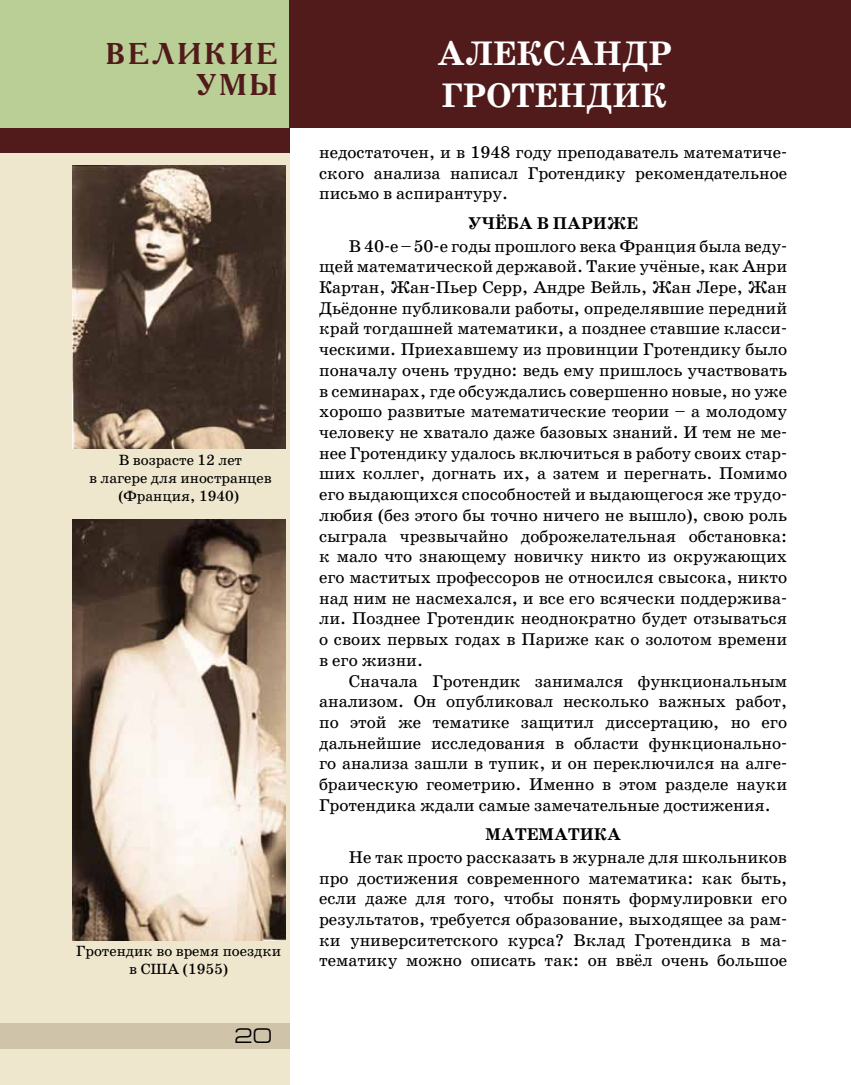
<style>
.page{position:relative;width:851px;height:1085px;background:#fff}
.page>*{position:absolute;margin:0;border:0;box-sizing:border-box;transform-origin:0 0}
.t1{font:700 34.5px/41.4px "School Book C";color:#fff}
.t2{font:700 30px/31px "Academy AC";letter-spacing:.1em;color:#521b1b;text-align:right}
.t3{font:21px "Europe Ext";color:#000}
.t4{font:17.25px/20.7px "School Book C";color:#000;text-align:justify}
.t5{font:700 17.25px "School Book C";color:#000}
.t6{font:15px/18px "School Book C";color:#000;text-align:center}
</style>
<div class="page">
<div style="left:0;top:153px;width:289px;height:931px;background:#efe6ce"></div>
<div style="left:0;top:128px;width:289px;height:25px;background:#521b1b"></div>
<div style="left:0;top:0;width:289px;height:128px;background:#b9cf96"></div>
<div style="left:289px;top:0;width:561px;height:128px;background:#521b1b"></div>
<hr style="left:850px;top:0;width:1px;height:128px;background:#521b1b">
<div style="left:0;top:1023px;width:289px;height:25px;background:#cfc3a9"></div>
<img style="left:72px;top:166px;width:213px;height:283px">
<img style="left:72px;top:519px;width:213px;height:421px">
<h2 class="t2" style="left:106px;top:37px;width:173px">ВЕЛИКИЕ<br>УМЫ</h2>
<p class="t6" style="left:89px;top:451px;width:184px">В возрасте 12 лет<br>в лагере для иностранцев (Франция, 1940)</p>
<p class="t6" style="left:76px;top:942px;width:206px">Гротендик во время поездки в США (1955)</p>
<p class="t3" style="left:234px;top:1024px;width:39px">20</p>
<h1 class="t1" style="left:437px;top:33px;width:236px">АЛЕКСАНДР<br>ГРОТЕНДИК</h1>
<p class="t4" style="left:319px;top:142px;width:469px">недостаточен, и в 1948 году преподаватель математиче&shy;ского анализа написал Гротендику рекомендательное письмо в аспирантуру.</p>
<p class="t5" style="left:468px;top:214px;width:113px">УчЁба в Пари</p>
<p class="t5" style="left:607px;top:214px;width:32px">же</p>
<p class="t4" style="left:319px;top:235px;width:469px;text-indent:30px">В 40-е–50-е годы прошлого века Франция была веду&shy;щей математической державой. Такие учёные, как Анри Картан, Жан-Пьер Серр, Андре Вейль, Жан Лере, Жан Дьёдонне публиковали работы, определявшие передний край тогдашней математики, а позднее ставшие класси&shy;ческими. Приехавшему из провинции Гротендику было поначалу очень трудно: ведь ему пришлось участвовать в семинарах, где обсуждались совершенно новые, но уже хорошо развитые математические теории – а молодому человеку не хватало даже базовых знаний. И тем не ме&shy;нее Гротендику удалось включиться в работу своих стар&shy;ших коллег, догнать их, а затем и перегнать. Помимо его выдающихся способностей и выдающегося же трудо&shy;любия (без этого бы точно ничего не вышло), свою роль сыграла чрезвычайно доброжелательная обстановка: к мало что знающему новичку никто из окружающих его маститых профессоров не относился свысока, никто над ним не насмехался, и все его всячески поддержива&shy;ли. Позднее Гротендик неоднократно будет отзываться о своих первых годах в Париже как о золотом времени в его жизни.</p>
<p class="t4" style="left:319px;top:670px;width:469px;text-indent:30px">Сначала Гротендик занимался функциональным анализом. Он опубликовал несколько важных работ, по этой же тематике защитил диссертацию, но его дальнейшие исследования в области функционально&shy;го анализа зашли в тупик, и он переключился на алге&shy;браическую геометрию. Именно в этом разделе науки Гротендика ждали самые замечательные достижения.</p>
<p class="t5" style="left:485px;top:824px;width:15px">Мат</p>
<p class="t5" style="left:526px;top:824px;width:42px">ематика</p>
<p class="t4" style="left:319px;top:846px;width:469px;text-indent:30px">Не так просто рассказать в журнале для школьников про достижения современного математика: как быть, если даже для того, чтобы понять формулировки его результатов, требуется образование, выходящее за рам&shy;ки университетского курса? Вклад Гротендика в ма&shy;тематику можно описать так: он ввёл очень большое</p>
</div>
